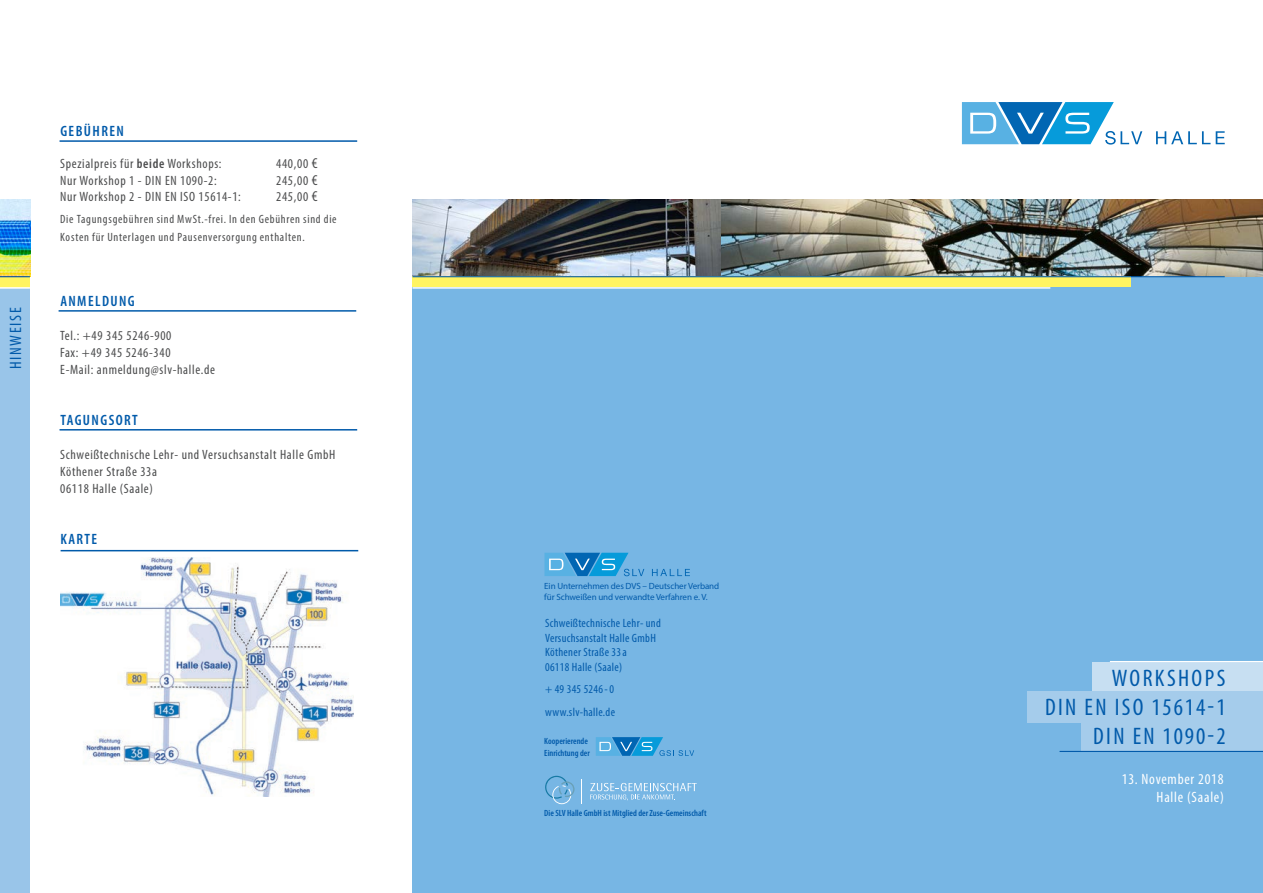
<style>
.page{position:relative;width:1263px;height:893px;background:#fff}
.page>*{position:absolute;margin:0;border:0;box-sizing:border-box;transform-origin:0 0}
.t1{font:condensed 24px/28.8px "Myriad Pro";letter-spacing:.095em;color:#015aaa}
.t2{font:condensed 16.5px "Myriad Pro";color:#015aaa}
.t3{font:600 condensed 15px "Myriad Pro";letter-spacing:.095em;color:#015aaa}
.t4{font:condensed 15px/18px "Myriad Pro";letter-spacing:.05em;color:#fff;text-align:right}
.t5{font:condensed 13.5px/17px "Myriad Pro";letter-spacing:.05em;color:#4b4c4d}
.t6{font:condensed 12px/14.4px "Myriad Pro";letter-spacing:.025em;color:#015aaa}
.t7{font:condensed 12px/18px "Myriad Pro";letter-spacing:.06em;color:#4b4c4d}
.t8{font:9px/10.8px "Myriad Pro";letter-spacing:-.01em;color:#015aaa}
.t9{font:600 condensed 9px/12px "Myriad Pro";color:#015aaa}
.s1{font-weight:600}
.s2{font-size:15px}
</style>
<div class="page">
<div style="left:412px;top:276px;width:851px;height:617px;background:#77b6e4"></div>
<div style="left:0;top:276px;width:30px;height:617px;background:#99c5e9"></div>
<img style="left:0;top:200px;width:30px;height:76px">
<img style="left:721px;top:200px;width:542px;height:76px">
<img style="left:412px;top:200px;width:309px;height:76px">
<div style="left:412px;top:277px;width:719px;height:10px;background:#fff461"></div>
<hr style="left:412px;top:276px;width:813px;height:1px;background:#015aaa">
<hr style="left:412px;top:287px;width:638px;height:2px;background:#fff">
<div style="left:1093px;top:662px;width:170px;height:30px;background:#c7dff2"></div>
<div style="left:1027px;top:691px;width:236px;height:31px;background:#a5cceb"></div>
<hr style="left:1110px;top:661px;width:153px;height:1px;background:#fff">
<div style="left:0;top:277px;width:30px;height:10px;background:#fff461"></div>
<hr style="left:0;top:276px;width:30px;height:1px;background:#015aaa">
<hr style="left:0;top:287px;width:30px;height:2px;background:#fff">
<hr style="left:61px;top:550px;width:297px;height:1px;background:#015aaa">
<hr style="left:60px;top:140px;width:297px;height:2px;background:#015aaa">
<hr style="left:59px;top:310px;width:297px;height:2px;background:#015aaa">
<hr style="left:60px;top:429px;width:297px;height:2px;background:#015aaa">
<div style="left:1081px;top:720px;width:182px;height:31px;background:#a5cceb"></div>
<hr style="left:1059px;top:751px;width:204px;height:1px;background:#015aaa">
<img style="left:61px;top:557px;width:293px;height:239px">
<svg style="left:544px;top:553px;width:100px;height:23px"></svg>
<svg style="left:652px;top:569px;width:38px;height:7px"></svg>
<svg style="left:596px;top:737px;width:98px;height:19px"></svg>
<svg style="left:581px;top:779px;width:1px;height:25px"></svg>
<svg style="left:545px;top:776px;width:30px;height:28px"></svg>
<svg style="left:590px;top:783px;width:107px;height:17px"></svg>
<svg style="left:962px;top:102px;width:180px;height:43px"></svg>
<svg style="left:1156px;top:131px;width:54px;height:13px"></svg>
<svg style="left:1216px;top:131px;width:9px;height:13px"></svg>
<p class="t2" style="left:6px;top:369px;width:62px;rotate:-90deg">Hinweise</p>
<p class="t3" style="left:60px;top:122px;width:65px">Gebühren</p>
<p class="t5" style="left:60px;top:155px;width:163px">Spezialpreis für <span class="s1">beide</span> Workshops:</p>
<p class="t5" style="left:276px;top:155px;width:43px">440,00 <span class="s2">€</span></p>
<p class="t5" style="left:60px;top:172px;width:158px">Nur Workshop 1 - DIN EN 1090-2:</p>
<p class="t5" style="left:276px;top:172px;width:43px">245,00 <span class="s2">€</span></p>
<p class="t5" style="left:60px;top:188px;width:182px">Nur Workshop 2 - DIN EN ISO 15614-1:</p>
<p class="t5" style="left:276px;top:188px;width:43px">245,00 <span class="s2">€</span></p>
<p class="t7" style="left:60px;top:210px;width:278px">Die Tagungsgebühren sind MwSt.-frei. In den Gebühren sind die<br>Kosten für Unterlagen und Pausenversorgung enthalten.</p>
<p class="t3" style="left:60px;top:292px;width:75px">Anmeldung</p>
<p class="t5" style="left:60px;top:327px;width:156px">Tel.: +49 345 5246-900<br>Fax: +49 345 5246-340<br>E-Mail: anmeldung@slv-halle.de</p>
<p class="t3" style="left:60px;top:411px;width:78px">Tagungsort</p>
<p class="t5" style="left:60px;top:446px;width:277px">Schweißtechnische Lehr- und Versuchsanstalt Halle GmbH<br>Köthener Straße 33a<br>06118 Halle (Saale)</p>
<p class="t3" style="left:60px;top:530px;width:38px">Karte</p>
<p class="t8" style="left:544px;top:580px;width:176px">Ein Unternehmen des DVS – Deutscher Verband für Schweißen und verwandte Verfahren e. V.</p>
<p class="t6" style="left:545px;top:616px;width:117px">Schweißtechnische Lehr- und<br>Versuchsanstalt Halle GmbH<br>Köthener Straße 33a<br>06118 Halle (Saale)</p>
<p class="t6" style="left:545px;top:678px;width:71px;line-height:22.5px">+ 49 345 5246-0 www.slv-halle.de</p>
<p class="t9" style="left:544px;top:735px;width:47px">Kooperierende<br>Einrichtung der</p>
<p class="t9" style="left:544px;top:807px;width:164px">Die SLV Halle GmbH ist Mitglied der Zuse-Gemeinschaft</p>
<h1 class="t1" style="left:1045px;top:664px;width:123px;text-indent:67px">Workshops<br>DIn en iso</h1>
<h1 class="t1" style="left:1093px;top:692px;width:134px;text-align:right">15614-1<br>DIN EN 1090-2</h1>
<p class="t4" style="left:1122px;top:769px;width:104px">13. November 2018<br>Halle (Saale)</p>
</div>
